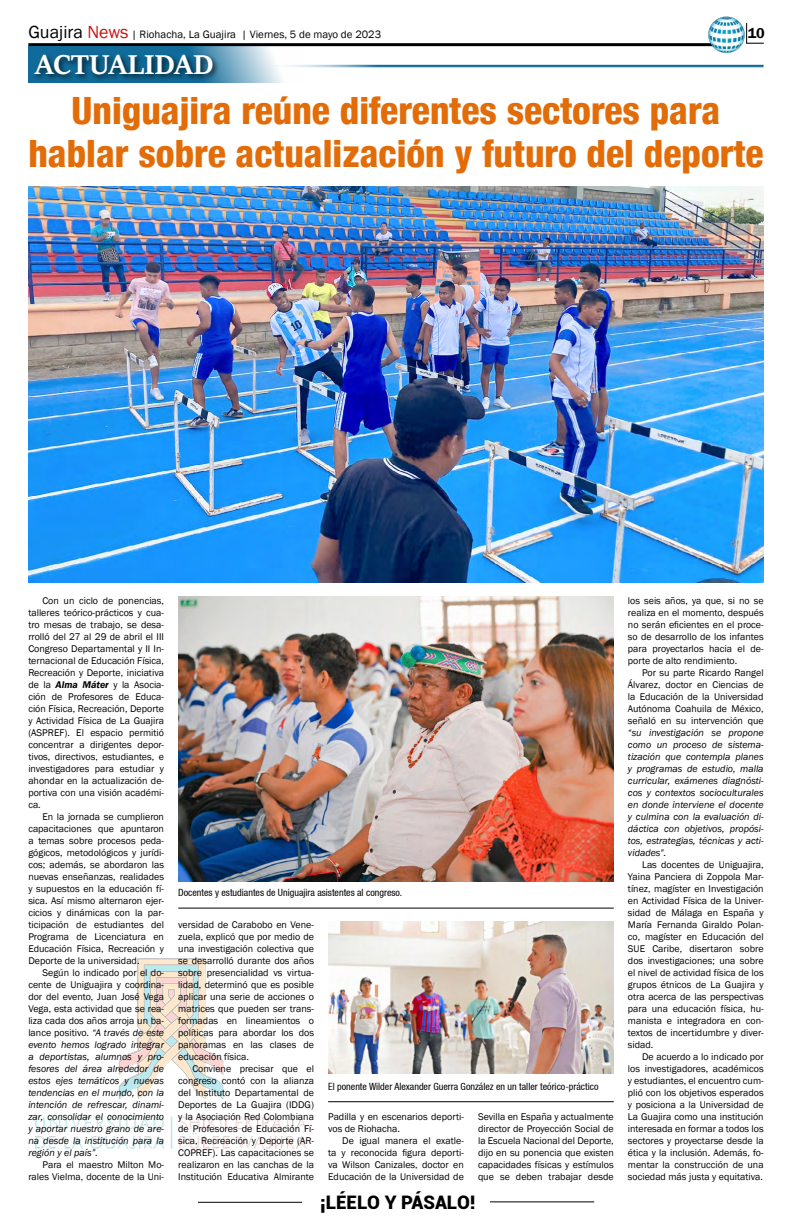
<style>
.page{position:relative;width:792px;height:1224px;background:#fff}
.page>*{position:absolute;margin:0;border:0;box-sizing:border-box;transform-origin:0 0}
.t1{font:800 condensed 37.6px/42.3px "Helvetica 87";color:#e26c08;text-align:center}
.t2{font:700 30px "Sitka Heading";color:#fff}
.t3{font:900 18.7px "Roboto";color:#000}
.t4{font:600 14.7px "Franklin Gothic";color:#000}
.t5{font:11px "Franklin Gothic";color:#000}
.t6{font:10px/12px "Franklin Gothic";color:#000;text-align:justify}
.t7{font:italic 10px/12px "Franklin Gothic";color:#000;text-align:justify}
.t8{font:condensed 10px "Helvetica 57";color:#000}
.s1{font-size:18px}
.s2{font-size:18px;color:#c91311}
.s3{font-weight:600;font-style:italic}
.s4{font-style:normal}
</style>
<div class="page">
<hr style="left:198px;top:1202px;width:104px;height:1px;background:#000">
<hr style="left:490px;top:1201px;width:104px;height:1px;background:#000">
<hr style="left:28px;top:43px;width:688px;height:3px;background:#000">
<img style="left:708px;top:16px;width:37px;height:37px">
<svg style="left:746px;top:23px;width:18px;height:21px"></svg>
<img style="left:36px;top:958px;width:270px;height:190px">
<svg style="left:28px;top:46px;width:275px;height:37px"></svg>
<div style="left:31px;top:52px;width:189px;height:30px;background:#000;opacity:.75"></div>
<hr style="left:264px;top:65px;width:500px;height:3px;background:#116b9a">
<hr style="left:178px;top:908px;width:436px;height:1px;background:#000">
<hr style="left:328px;top:1101px;width:286px;height:1px;background:#000">
<img style="left:28px;top:186px;width:736px;height:396px">
<img style="left:178px;top:597px;width:436px;height:285px">
<img style="left:328px;top:922px;width:286px;height:152px">
<p class="t5" style="left:28px;top:28px;width:354px"><span class="s1">Guajira</span> <span class="s2">News</span> | Riohacha, La Guajira | Viernes, 5 de mayo de 2023</p>
<h3 class="t4" style="left:748px;top:24px;width:19px">10</h3>
<h2 class="t2" style="left:35px;top:42px;width:179px">ACTUALIDAD</h2>
<h1 class="t1" style="left:28px;top:89px;width:737px">Uniguajira reúne diferentes sectores para hablar sobre actualización y futuro del deporte</h1>
<p class="t6" style="left:28px;top:595px;width:137px;text-indent:14px">Con un ciclo de ponencias, talleres teórico-prácticos y cua&shy;tro mesas de trabajo, se desa&shy;rrolló del 27 al 29 de abril el III Congreso Departamental y II In&shy;ternacional de Educación Física, Recreación y Deporte, iniciativa de la <span class="s3">Alma Máter</span> y la Asocia&shy;ción de Profesores de Educa&shy;ción Física, Recreación, Deporte y Actividad Física de La Guajira (ASPREF). El espacio permitió concentrar a dirigentes depor&shy;tivos, directivos, estudiantes, e investigadores para estudiar y ahondar en la actualización de&shy;portiva con una visión académi&shy;ca.</p>
<p class="t6" style="left:28px;top:811px;width:137px;text-indent:14px">En la jornada se cumplieron capacitaciones que apuntaron a temas sobre procesos peda&shy;gógicos, metodológicos y jurídi&shy;cos; además, se abordaron las nuevas enseñanzas, realidades y supuestos en la educación fí&shy;sica. Así mismo alternaron ejer&shy;cicios y dinámicas con la par&shy;ticipación de estudiantes del Programa de Licenciatura en Educación Física, Recreación y Deporte de la universidad.</p>
<p class="t7" style="left:28px;top:967px;width:137px;text-indent:14px"><span class="s4">Según lo indicado por el do&shy;cente de Uniguajira y coordina&shy;dor del evento, Juan José Vega Vega, esta actividad que se rea&shy;liza cada dos años arroja un ba&shy;lance positivo.</span> “A través de este evento hemos logrado integrar a deportistas, alumnos y pro&shy;fesores del área alrededor de estos ejes temáticos y nuevas tendencias en el mundo, con la intención de refrescar, dinami&shy;zar, consolidar el conocimiento y aportar nuestro grano de are&shy;na desde la institución para la región y el país”.</p>
<p class="t6" style="left:28px;top:1159px;width:137px;text-align:right">Para el maestro Milton Mo&shy;rales Vielma, docente de la Uni-</p>
<p class="t8" style="left:178px;top:887px;width:226px">Docentes y estudiantes de Uniguajira asistentes al congreso.</p>
<p class="t6" style="left:178px;top:919px;width:137px">versidad de Carabobo en Vene&shy;zuela, explicó que por medio de una investigación colectiva que se desarrolló durante dos años sobre presencialidad vs virtua&shy;lidad, determinó que es posible aplicar una serie de acciones o matrices que pueden ser trans&shy;formadas en lineamientos o políticas para abordar los dos panoramas en las clases de educación física.</p>
<p class="t6" style="left:178px;top:1063px;width:137px;text-indent:14px">Conviene precisar que el congreso contó con la alianza del Instituto Departamental de Deportes de La Guajira (IDDG) y la Asociación Red Colombiana de Profesores de Educación Fí&shy;sica, Recreación y Deporte (AR-COPREF). Las capacitaciones se realizaron en las canchas de la Institución Educativa Almirante</p>
<p class="t8" style="left:328px;top:1081px;width:272px">El ponente Wilder Alexander Guerra González en un taller teórico-práctico</p>
<p class="t6" style="left:328px;top:1111px;width:137px">Padilla y en escenarios deporti&shy;vos de Riohacha.</p>
<p class="t6" style="left:328px;top:1135px;width:137px;text-indent:14px">De igual manera el exatle&shy;ta y reconocida figura deporti&shy;va Wilson Canizales, doctor en Educación de la Universidad de</p>
<p class="t6" style="left:478px;top:1111px;width:137px">Sevilla en España y actualmente director de Proyección Social de la Escuela Nacional del Deporte, dijo en su ponencia que existen capacidades físicas y estímulos que se deben trabajar desde</p>
<h3 class="t3" style="left:320px;top:1189px;width:157px">¡LÉELO Y PÁSALO!</h3>
<p class="t6" style="left:628px;top:595px;width:137px">los seis años, ya que, si no se realiza en el momento, después no serán eficientes en el proce&shy;so de desarrollo de los infantes para proyectarlos hacia el de&shy;porte de alto rendimiento.</p>
<p class="t6" style="left:628px;top:667px;width:137px;text-indent:14px">Por su parte Ricardo Rangel Álvarez, doctor en Ciencias de la Educación de la Universidad Autónoma Coahuila de México, señaló en su intervención que</p>
<p class="t7" style="left:628px;top:727px;width:137px">“su investigación se propone como un proceso de sistema&shy;tización que contempla planes y programas de estudio, malla curricular, exámenes diagnósti&shy;cos y contextos socioculturales en donde interviene el docente y culmina con la evaluación di&shy;dáctica con objetivos, propósi&shy;tos, estrategias, técnicas y acti&shy;vidades".</p>
<p class="t6" style="left:628px;top:859px;width:137px;text-indent:14px">Las docentes de Uniguajira, Yaina Panciera di Zoppola Mar&shy;tínez, magíster en Investigación en Actividad Física de la Univer&shy;sidad de Málaga en España y María Fernanda Giraldo Polan&shy;co, magíster en Educación del SUE Caribe, disertaron sobre dos investigaciones; una sobre el nivel de actividad física de los grupos étnicos de La Guajira y otra acerca de las perspectivas para una educación física, hu&shy;manista e integradora en con&shy;textos de incertidumbre y diver&shy;sidad.</p>
<p class="t6" style="left:628px;top:1051px;width:137px;text-indent:14px">De acuerdo a lo indicado por los investigadores, académicos y estudiantes, el encuentro cum&shy;plió con los objetivos esperados y posiciona a la Universidad de La Guajira como una institución interesada en formar a todos los sectores y proyectarse desde la ética y la inclusión. Además, fo&shy;mentar la construcción de una sociedad más justa y equitativa.</p>
</div>
